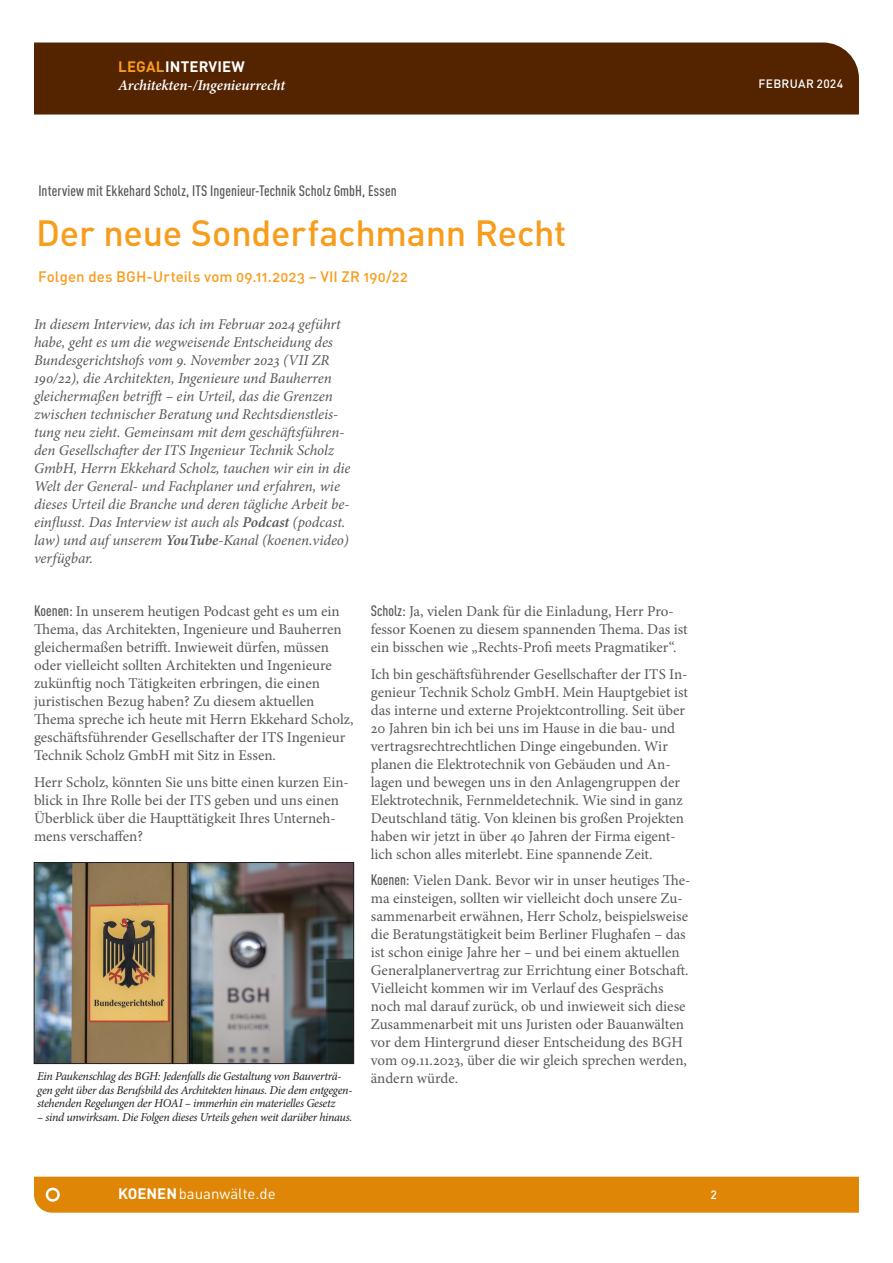
<style>
.page{position:relative;width:893px;height:1263px;background:#fff}
.page>*{position:absolute;margin:0;border:0;box-sizing:border-box;transform-origin:0 0}
.t1{font:500 36px "DINOT";letter-spacing:-.005em;color:#f89c1c}
.Normalschrift_KOE_2024-02-17{font:15px/18px "Minion Pro";color:#57585a}
.Normalschrift_KOE_2024-02-17-2{font:italic 15px/18px "Minion Pro";letter-spacing:-.005em;color:#57585a}
.t2{font:500 condensed 15px "DINOT";letter-spacing:.005em;color:#57585a}
.t3{font:500 15px "DINOT";letter-spacing:.005em;color:#f89c1c}
.t4{font:italic 600 15px "Minion Pro";letter-spacing:-.01em;color:#fff}
.t5{font:15px "DINOT";color:#fff}
.t6{font:700 15px "DINOT";letter-spacing:.01em;color:#fff}
.t7{font:italic 12px/13.5px "Minion Pro";letter-spacing:-.025em;color:#231f20}
.t8{font:500 12px "DINOT";letter-spacing:.03em;color:#fff}
.s1{color:#f89c1c}
.s2{font-weight:600}
.s3{font-family:"DINOT";font-weight:500;font-stretch:condensed}
.s4{font-weight:700}
</style>
<div class="page">
<div style="left:34px;top:43px;width:825px;height:72px;background:#542300"></div>
<div style="left:34px;top:1177px;width:825px;height:36px;background:#df8606"></div>
<img style="left:36px;top:864px;width:316px;height:198px">
<div style="left:34px;top:862px;width:320px;height:202px;border:1px solid #231f20"></div>
<p class="t6" style="left:118px;top:57px;width:128px"><span class="s1">LEGAL</span>INTERVIEW</p>
<p class="t4" style="left:118px;top:76px;width:168px">Architekten-/Ingenieurrecht</p>
<p class="t8" style="left:758px;top:76px;width:86px">FEBRUAR 2024</p>
<p class="t2" style="left:38px;top:182px;width:360px">Interview mit Ekkehard Scholz, ITS Ingenieur-Technik Scholz GmbH, Essen</p>
<p class="t1" style="left:36px;top:210px;width:532px">Der neue Sonderfachmann Recht</p>
<p class="t3" style="left:38px;top:267px;width:372px">Folgen des BGH-Urteils vom 09.11.2023 – VII ZR 190/22</p>
<p class="Normalschrift_KOE_2024-02-17-2" style="left:34px;top:315px;width:318px">In diesem Interview, das ich im Februar 2024 geführt habe, geht es um die wegweisende Entscheidung des Bundesgerichtshofs vom 9. November 2023 (VII ZR 190/22), die Architekten, Ingenieure und Bauherren gleichermaßen betrifft – ein Urteil, das die Grenzen zwischen technischer Beratung und Rechtsdienstleis&shy;tung neu zieht. Gemeinsam mit dem geschäftsführen&shy;den Gesellschafter der ITS Ingenieur Technik Scholz GmbH, Herrn Ekkehard Scholz, tauchen wir ein in die Welt der General- und Fachplaner und erfahren, wie dieses Urteil die Branche und deren tägliche Arbeit be&shy;einflusst. Das Interview ist auch als <span class="s2">Podcast</span> (podcast. law) und auf unserem <span class="s2">YouTube</span>-Kanal (koenen.video) verfügbar.</p>
<p class="Normalschrift_KOE_2024-02-17" style="left:34px;top:602px;width:321px"><span class="s3">Koenen:</span> In unserem heutigen Podcast geht es um ein Thema, das Architekten, Ingenieure und Bauherren gleichermaßen betrifft. Inwieweit dürfen, müssen oder vielleicht sollten Architekten und Ingenieure zukünftig noch Tätigkeiten erbringen, die einen juristischen Bezug haben? Zu diesem aktuellen Thema spreche ich heute mit Herrn Ekkehard Scholz, geschäftsführender Gesellschafter der ITS Ingenieur Technik Scholz GmbH mit Sitz in Essen.</p>
<p class="Normalschrift_KOE_2024-02-17" style="left:34px;top:773px;width:316px">Herr Scholz, könnten Sie uns bitte einen kurzen Ein&shy;blick in Ihre Rolle bei der ITS geben und uns einen Überblick über die Haupttätigkeit Ihres Unterneh&shy;mens verschaffen?</p>
<p class="t7" style="left:37px;top:1070px;width:317px">Ein Paukenschlag des BGH: Jedenfalls die Gestaltung von Bauverträ&shy;gen geht über das Berufsbild des Architekten hinaus. Die dem entgegen&shy;stehenden Regelungen der HOAI – immerhin ein materielles Gesetz</p>
<p class="t7" style="left:37px;top:1110px;width:317px">– sind unwirksam. Die Folgen dieses Urteils gehen weit darüber hinaus.</p>
<p class="Normalschrift_KOE_2024-02-17" style="left:371px;top:602px;width:319px"><span class="s3">Scholz:</span> Ja, vielen Dank für die Einladung, Herr Pro&shy;fessor Koenen zu diesem spannenden Thema. Das ist ein bisschen wie „Rechts-Profi meets Pragmatiker“.</p>
<p class="Normalschrift_KOE_2024-02-17" style="left:371px;top:665px;width:319px">Ich bin geschäftsführender Gesellschafter der ITS In&shy;genieur Technik Scholz GmbH. Mein Hauptgebiet ist das interne und externe Projektcontrolling. Seit über 20 Jahren bin ich bei uns im Hause in die bau- und vertragsrechtrechtlichen Dinge eingebunden. Wir planen die Elektrotechnik von Gebäuden und An&shy;lagen und bewegen uns in den Anlagengruppen der Elektrotechnik, Fernmeldetechnik. Wie sind in ganz Deutschland tätig. Von kleinen bis großen Projekten haben wir jetzt in über 40 Jahren der Firma eigent&shy;lich schon alles miterlebt. Eine spannende Zeit.</p>
<p class="Normalschrift_KOE_2024-02-17" style="left:371px;top:871px;width:321px"><span class="s3">Koenen:</span> Vielen Dank. Bevor wir in unser heutiges The&shy;ma einsteigen, sollten wir vielleicht doch unsere Zu&shy;sammenarbeit erwähnen, Herr Scholz, beispielsweise die Beratungstätigkeit beim Berliner Flughafen – das ist schon einige Jahre her – und bei einem aktuellen Generalplanervertrag zur Errichtung einer Botschaft.<br>Vielleicht kommen wir im Verlauf des Gesprächs noch mal darauf zurück, ob und inwieweit sich diese Zusammenarbeit mit uns Juristen oder Bauanwälten vor dem Hintergrund dieser Entscheidung des BGH vom 09.11.2023, über die wir gleich sprechen werden, ändern würde.</p>
<p class="t5" style="left:118px;top:1184px;width:159px"><span class="s4">KOENEN</span> bauanwälte.de</p>
<p class="t8" style="left:711px;top:1187px;width:8px">2</p>
</div>
